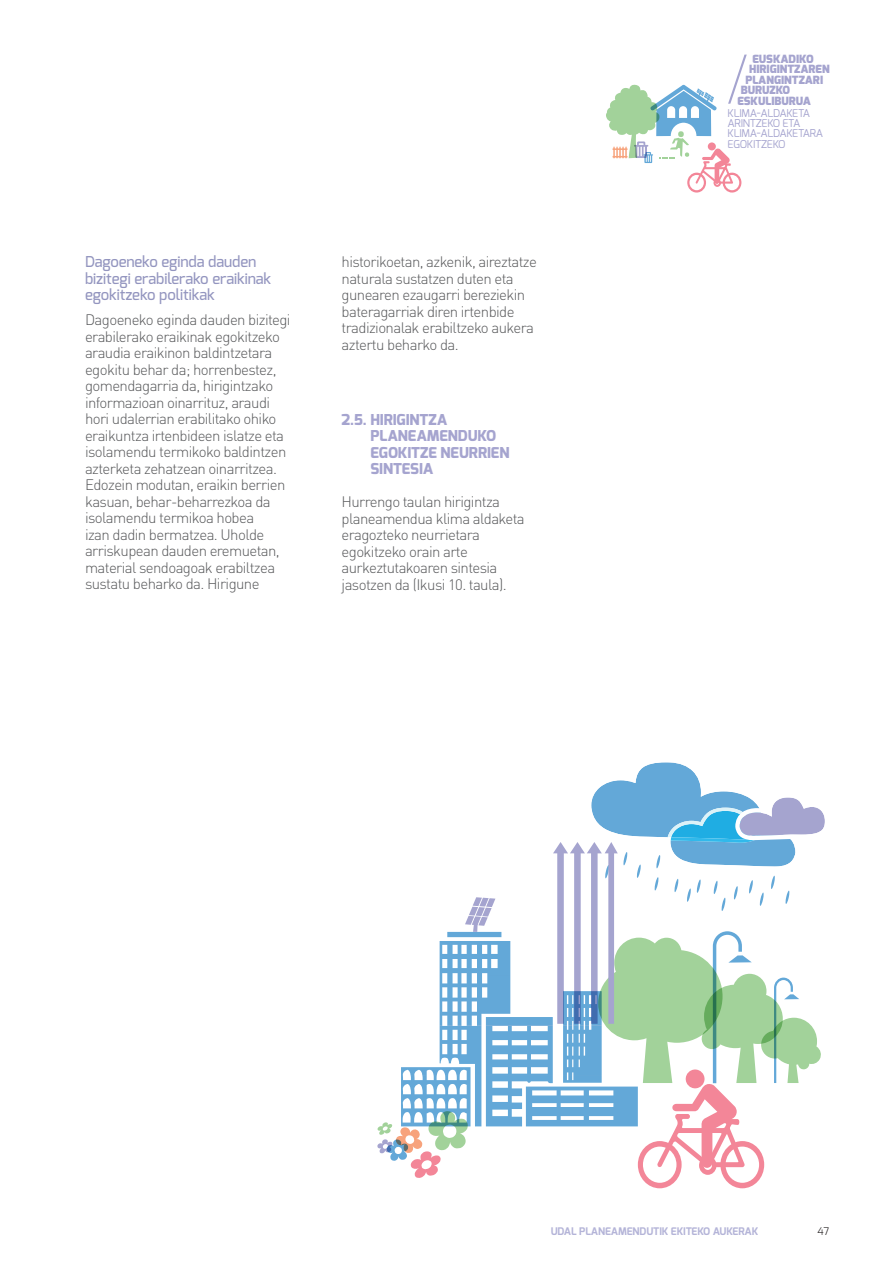
<style>
.page{position:relative;width:893px;height:1263px;background:#fff}
.page>*{position:absolute;margin:0;border:0;box-sizing:border-box;transform-origin:0 0}
.t1{font:300 15px/16.5px "DIN";letter-spacing:-.04em;color:#57585a}
.t2{font:500 15px/16.5px "Exo";letter-spacing:-.005em;color:#9395bf}
.t3{font:800 15px/16.5px "Exo";letter-spacing:-.005em;color:#a5a4cf}
.t4{font:900 11.4px "Exo";color:#a5a4cf}
.t5{font:10.8px/10.2px "Exo";letter-spacing:-.025em;color:#a5a4cf}
.t6{font:700 10.5px "Exo";letter-spacing:-.01em;color:#b4b4d8}
.t7{font:300 10.5px "Exo";color:#231f20}
</style>
<div class="page">
<svg style="left:606px;top:55px;width:141px;height:138px"></svg>
<svg style="left:377px;top:762px;width:448px;height:426px"></svg>
<p class="t2" style="left:85px;top:253px;width:188px">Dagoeneko eginda dauden bizitegi erabilerako eraikinak egokitzeko politikak</p>
<p class="t1" style="left:85px;top:311px;width:207px">Dagoeneko eginda dauden bizitegi erabilerako eraikinak egokitzeko araudia eraikinon baldintzetara egokitu behar da; horrenbestez, gomendagarria da, hirigintzako informazioan oinarrituz, araudi hori udalerrian erabilitako ohiko eraikuntza irtenbideen islatze eta isolamendu termikoko baldintzen azterketa zehatzean oinarritzea.<br>Edozein modutan, eraikin berrien kasuan, behar-beharrezkoa da isolamendu termikoa hobea<br>izan dadin bermatzea. Uholde arriskupean dauden eremuetan, material sendoagoak erabiltzea sustatu beharko da. Hirigune</p>
<p class="t1" style="left:342px;top:253px;width:197px">historikoetan, azkenik, aireztatze naturala sustatzen duten eta gunearen ezaugarri bereziekin bateragarriak diren irtenbide tradizionalak erabiltzeko aukera aztertu beharko da.</p>
<p class="t3" style="left:370px;top:411px;width:141px;text-indent:-29px">2.5. HIRIGINTZA<br>PLANEAMENDUKO<br>EGOKITZE NEURRIEN<br>SINTESIA</p>
<p class="t1" style="left:342px;top:493px;width:185px">Hurrengo taulan hirigintza planeamendua klima aldaketa eragozteko neurrietara egokitzeko orain arte aurkeztutakoaren sintesia jasotzen da (Ikusi 10. taula).</p>
<p class="t4" style="left:752px;top:51px;width:63px">EUSKADIKO</p>
<p class="t4" style="left:749px;top:62px;width:82px">HIRIGINTZAREN</p>
<p class="t4" style="left:745px;top:72px;width:79px">PLANGINTZARI</p>
<p class="t4" style="left:741px;top:83px;width:51px">BURUZKO</p>
<p class="t4" style="left:737px;top:93px;width:75px">ESKULIBURUA</p>
<p class="t5" style="left:728px;top:108px;width:97px">KLIMA-ALDAKETA<br>ARINTZEKO ETA<br>KLIMA-ALDAKETARA<br>EGOKITZEKO</p>
<p class="t6" style="left:551px;top:1224px;width:209px">UDAL PLANEAMENDUTIK EKITEKO AUKERAK</p>
<p class="t7" style="left:817px;top:1225px;width:13px">47</p>
</div>
